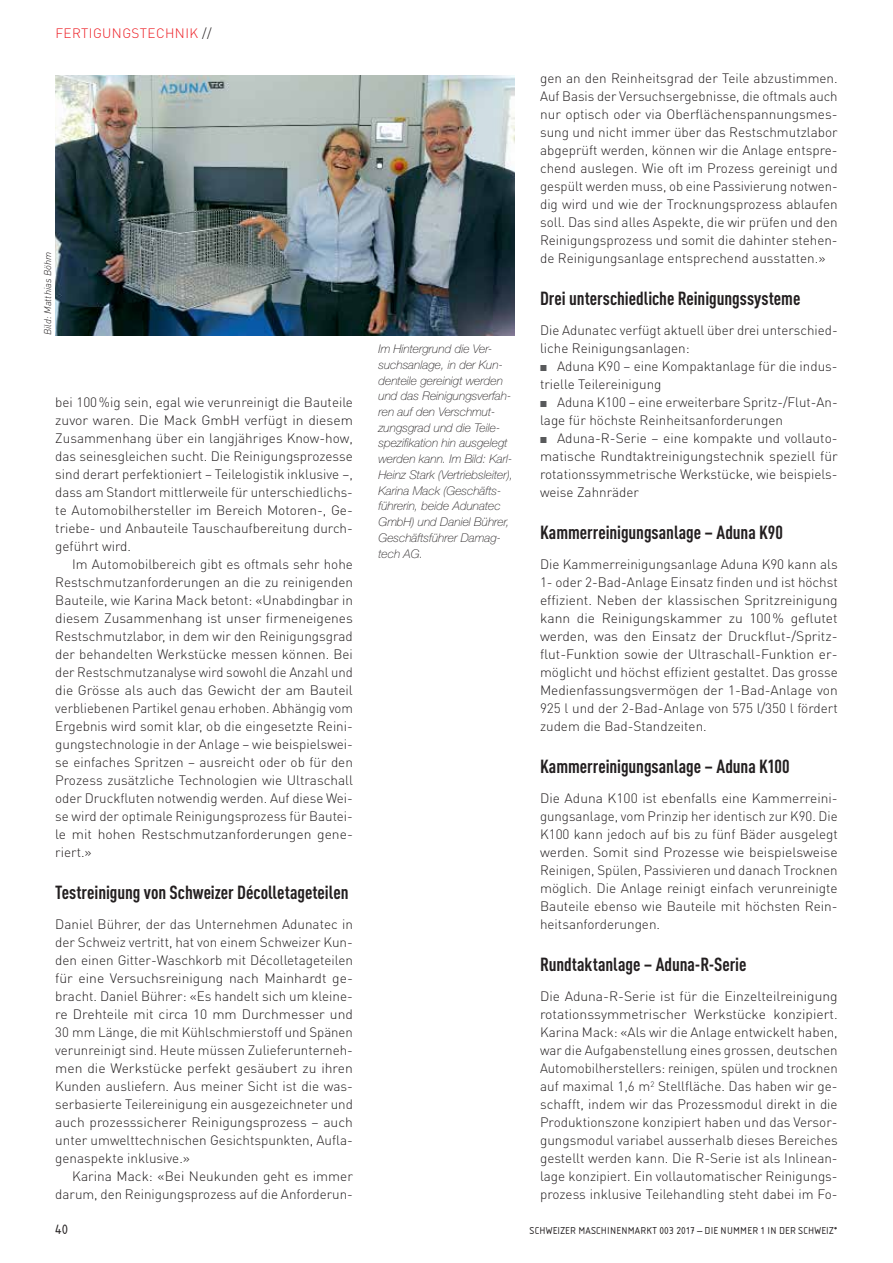
<style>
.page{position:relative;width:893px;height:1263px;background:#fff}
.page>*{position:absolute;margin:0;border:0;box-sizing:border-box;transform-origin:0 0}
.t1{font:700 condensed 18.75px "DIN Pro";letter-spacing:-.005em;color:#231f20}
.t2{font:14.25px "Isonorm Pro";color:#231f20}
.t3{font:300 13.5px/18px "DIN Pro";color:#231f20;text-align:justify}
.t4{font:300 13.5px "DIN Pro";letter-spacing:.03em;color:#ed1d24}
.t5{font:italic 100 12px/15.8px "Helvetica Neue LT Std";color:#231f20}
.t6{font:10.5px "Isonorm Pro";letter-spacing:.02em;color:#231f20}
.t7{font:italic 300 9.75px "DIN Pro";color:#231f20}
.s1{color:#231f20}
</style>
<div class="page">
<img style="left:55px;top:76px;width:459px;height:259px">
<p class="t4" style="left:55px;top:24px;width:17px">Fert</p>
<p class="t4" style="left:89px;top:24px;width:43px">igungste</p>
<p class="t4" style="left:156px;top:24px;width:57px">chnik <span class="s1">//</span></p>
<p class="t7" style="left:42px;top:335px;width:85px;rotate:-90deg">Bild: Matthias Böhm</p>
<p class="t3" style="left:55px;top:393px;width:299px">bei 100%ig sein, egal wie verunreinigt die Bauteile zuvor waren. Die Mack GmbH verfügt in diesem Zusammenhang über ein langjähriges Know-how, das seinesgleichen sucht. Die Reinigungsprozesse sind derart perfektioniert – Teilelogistik inklusive –, dass am Standort mittlerweile für unterschiedlichs&shy;te Automobilhersteller im Bereich Motoren-, Ge&shy;triebe- und Anbauteile Tauschaufbereitung durch&shy;geführt wird.</p>
<p class="t3" style="left:55px;top:555px;width:299px;text-indent:17px">I m Automobilbereich gibt es oftmals sehr hohe Restschmutzanforderungen an die zu reinigenden Bauteile, wie Karina Mack betont: «Unabdingbar in diesem Zusammenhang ist unser firmeneigenes Restschmutzlabor, in dem wir den Reinigungsgrad der behandelten Werkstücke messen können. Bei der Restschmutzanalyse wird sowohl die Anzahl und die Grösse als auch das Gewicht der am Bauteil verbliebenen Partikel genau erhoben. Abhängig vom Ergebnis wird somit klar, ob die eingesetzte Reini&shy;gungstechnologie in der Anlage – wie beispielswei&shy;se einfaches Spritzen – ausreicht oder ob für den Prozess zusätzliche Technologien wie Ultraschall oder Druckfluten notwendig werden. Auf diese Wei&shy;se wird der optimale Reinigungsprozess für Bautei&shy;le mit hohen Restschmutzanforderungen gene&shy;riert.»</p>
<h1 class="t1" style="left:55px;top:878px;width:295px">Testreinigung von Schweizer Décolletageteilen</h1>
<p class="t3" style="left:55px;top:915px;width:299px">Daniel Bührer, der das Unternehmen Adunatec in der Schweiz vertritt, hat von einem Schweizer Kun&shy;den einen Gitter-Waschkorb mit Décolletageteilen für eine Versuchsreinigung nach Mainhardt ge&shy;bracht. Daniel Bührer: «Es handelt sich um kleine&shy;re Drehteile mit circa 10 mm Durchmesser und 30 mm Länge, die mit Kühlschmierstoff und Spänen verunreinigt sind. Heute müssen Zulieferunterneh&shy;men die Werkstücke perfekt gesäubert zu ihren Kunden ausliefern. Aus meiner Sicht ist die was&shy;serbasierte Teilereinigung ein ausgezeichneter und auch prozesssicherer Reinigungsprozess – auch unter umwelttechnischen Gesichtspunkten, Aufla&shy;genaspekte inklusive.»</p>
<p class="t3" style="left:55px;top:1167px;width:299px;text-align:right">Karina Mack: «Bei Neukunden geht es immer darum, den Reinigungsprozess auf die Anforderun-</p>
<p class="t5" style="left:378px;top:341px;width:136px">Im Hintergrund die Ver&shy;suchsanlage, in der Kun&shy;denteile gereinigt werden und das Reinigungsverfah&shy;ren auf den Verschmut&shy;zungsgrad und die Teile&shy;spezifikation hin ausgelegt werden kann. Im Bild: Karl-<br>Heinz Stark (Vertriebsleiter),<br>Karina Mack (Geschäfts&shy;führerin, beide Adunatec<br>GmbH) und Daniel Bührer,<br>Geschäftsführer Damag&shy;tech AG.</p>
<p class="t3" style="left:540px;top:69px;width:299px">gen an den Reinheitsgrad der Teile abzustimmen.<br>Auf Basis der Versuchsergebnisse, die oftmals auch nur optisch oder via Oberflächenspannungsmes&shy;sung und nicht immer über das Restschmutzlabor abgeprüft werden, können wir die Anlage entspre&shy;chend auslegen. Wie oft im Prozess gereinigt und gespült werden muss, ob eine Passivierung notwen&shy;dig wird und wie der Trocknungsprozess ablaufen soll. Das sind alles Aspekte, die wir prüfen und den Reinigungsprozess und somit die dahinter stehen&shy;de Reinigungsanlage entsprechend ausstatten.»</p>
<h1 class="t1" style="left:540px;top:284px;width:262px">Drei unterschiedliche Reinigungssysteme</h1>
<p class="t3" style="left:540px;top:321px;width:299px">Die Adunatec verfügt aktuell über drei unterschied&shy;liche Reinigungsanlagen:</p>
<p class="t3" style="left:540px;top:357px;width:299px;text-indent:17px">Aduna K90 – eine Kompaktanlage für die indus&shy;trielle Teilereinigung</p>
<p class="t3" style="left:540px;top:393px;width:299px;text-indent:17px">Aduna K100 – eine erweiterbare Spritz-/Flut-An&shy;lage für höchste Reinheitsanforderungen</p>
<p class="t3" style="left:540px;top:429px;width:299px;text-indent:17px">Aduna-R-Serie – eine kompakte und vollauto&shy;matische Rundtaktreinigungstechnik speziell für rotationssymmetrische Werkstücke, wie beispiels&shy;weise Zahnräder</p>
<h1 class="t1" style="left:540px;top:518px;width:244px">Kammerreinigungsanlage – Aduna K90</h1>
<p class="t3" style="left:540px;top:555px;width:299px">Die Kammerreinigungsanlage Aduna K90 kann als 1- oder 2-Bad-Anlage Einsatz finden und ist höchst effizient. Neben der klassischen Spritzreinigung kann die Reinigungskammer zu 100% geflutet werden, was den Einsatz der Druckflut-/Spritz&shy;flut-Funktion sowie der Ultraschall-Funktion er&shy;möglicht und höchst effizient gestaltet. Das grosse Medienfassungsvermögen der 1-Bad-Anlage von 925 l und der 2-Bad-Anlage von 575 l/350 l fördert zudem die Bad-Standzeiten.</p>
<h1 class="t1" style="left:540px;top:752px;width:251px">Kammerreinigungsanlage – Aduna K100</h1>
<p class="t3" style="left:540px;top:789px;width:299px">Die Aduna K100 ist ebenfalls eine Kammerreini&shy;gungsanlage, vom Prinzip her identisch zur K90. Die K100 kann jedoch auf bis zu fünf Bäder ausgelegt werden. Somit sind Prozesse wie beispielsweise Reinigen, Spülen, Passivieren und danach Trocknen möglich. Die Anlage reinigt einfach verunreinigte Bauteile ebenso wie Bauteile mit höchsten Rein&shy;heitsanforderungen.</p>
<h1 class="t1" style="left:540px;top:950px;width:208px">Rundtaktanlage – Aduna-R-Serie</h1>
<p class="t3" style="left:540px;top:987px;width:299px">Die Aduna-R-Serie ist für die Einzelteilreinigung rotationssymmetrischer Werkstücke konzipiert.<br>Karina Mack: «Als wir die Anlage entwickelt haben, war die Aufgabenstellung eines grossen, deutschen Automobilherstellers: reinigen, spülen und trocknen auf maximal 1,6 m<sup>2</sup> Stellfläche. Das haben wir ge&shy;schafft, indem wir das Prozessmodul direkt in die Produktionszone konzipiert haben und das Versor&shy;gungsmodul variabel ausserhalb dieses Bereiches gestellt werden kann. Die R-Serie ist als I nlinean&shy;lage konzipiert. Ein vollautomatischer Reinigungs&shy;prozess inklusive Teilehandling steht dabei im Fo-</p>
<p class="t2" style="left:55px;top:1221px;width:15px">40</p>
<p class="t6" style="left:530px;top:1225px;width:310px">SCHWEIZER MASCHINENMARKT 003 2017 – DIE NUMM ER 1 IN DER SCHWEIZ*</p>
</div>
